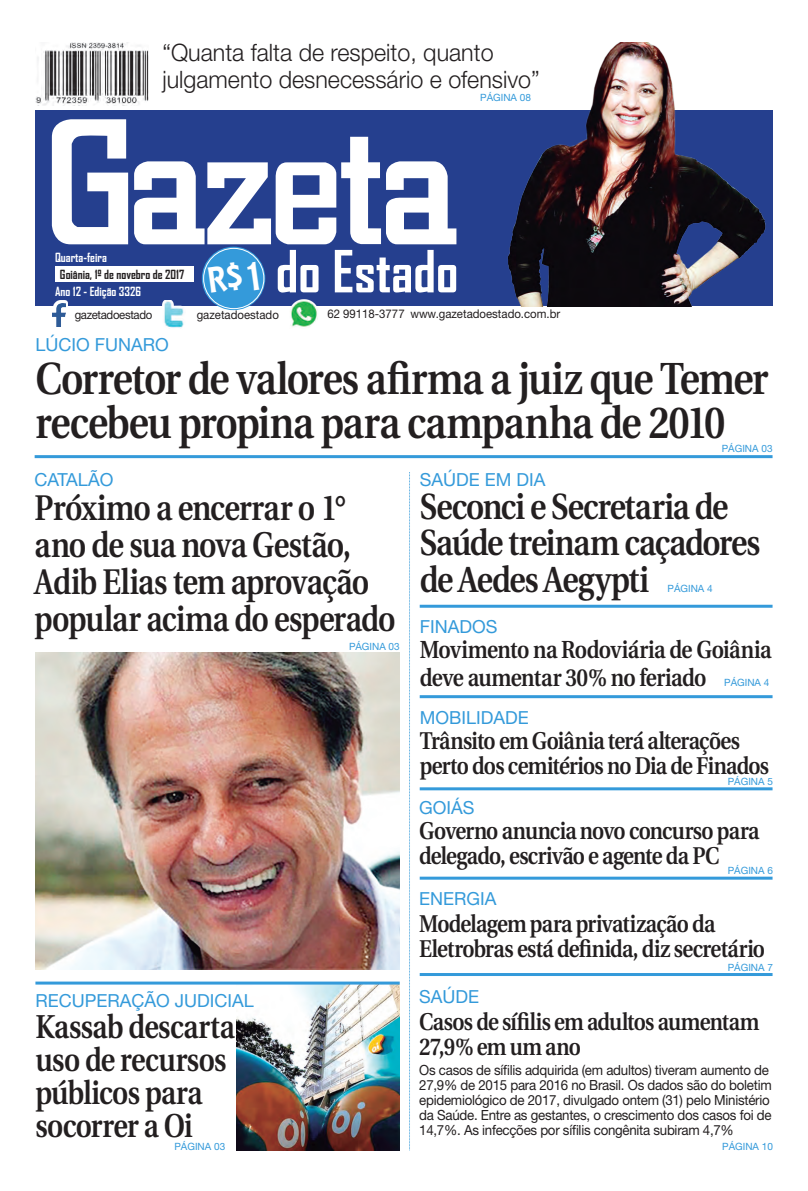
<style>
.page{position:relative;width:808px;height:1191px;background:#fff}
.page>*{position:absolute;margin:0;border:0;box-sizing:border-box;transform-origin:0 0}
.t1{font:700 55.6px "Agency FB";color:#fff}
.Manchete{font:600 44.9px/44.2px "Utopia";letter-spacing:-.03em;color:#231f20;scale:.86 1}
.Manchete-2{font:600 36.3px/36px "Utopia";letter-spacing:-.035em;color:#231f20;scale:.86 1}
.Manchete-3{font:600 35.6px/37.2px "Utopia";letter-spacing:-.03em;color:#231f20;scale:.85 1}
.Manchete-4{font:600 33px/33px "Utopia";letter-spacing:-.025em;color:#231f20;scale:.85 1}
.Manchete-5{font:600 24.6px/27.1px "Utopia";letter-spacing:-.03em;color:#231f20;scale:.86 1}
.Manchete-6{font:600 24.2px/25px "Utopia";letter-spacing:-.035em;color:#231f20;scale:.86 1}
.t2{font:300 24px/27px "Helvetica Neue";color:#231f20}
.Retranca{font:18px "Helvetica Neue";color:#349ada}
.txt_colunas{font:14px/15px "Helvetica Neue";letter-spacing:-.02em;color:#231f20;scale:.95 1}
.t3{font:700 12.1px "Agency FB";color:#fff}
.t4{font:700 12.1px "Agency FB";color:#231f20}
.t5{font:12px "Helvetica Neue";color:#231f20;scale:.95 1}
.t6{font:12px "Helvetica Neue";letter-spacing:-.03em;color:#231f20;scale:.95 1}
.Retranca-2{font:10px "Helvetica Neue";color:#349ada}
</style>
<div class="page">
<img style="left:236px;top:984px;width:164px;height:166px">
<hr style="left:35px;top:455px;width:737px;height:3px;background:#349ada">
<hr style="left:35px;top:981px;width:365px;height:3px;background:#349ada">
<hr style="left:420px;top:605px;width:352px;height:3px;background:#349ada">
<hr style="left:420px;top:695px;width:352px;height:3px;background:#349ada">
<hr style="left:420px;top:787px;width:352px;height:3px;background:#349ada">
<hr style="left:420px;top:876px;width:352px;height:3px;background:#349ada">
<hr style="left:420px;top:973px;width:352px;height:3px;background:#349ada">
<div style="left:35px;top:110px;width:737px;height:196px;background:#253f8e"></div>
<svg style="left:52px;top:119px;width:76px;height:125px"></svg>
<svg style="left:134px;top:137px;width:260px;height:107px"></svg>
<img style="left:162px;top:300px;width:22px;height:29px">
<img style="left:290px;top:299px;width:28px;height:28px">
<div style="left:55px;top:266px;width:138px;height:15px;background:#fff"></div>
<svg style="left:202px;top:247px;width:63px;height:63px"></svg>
<div style="left:203px;top:248px;width:61px;height:61px;border:1px solid #fff;border-radius:50%"></div>
<img style="left:394px;top:43px;width:372px;height:263px">
<img style="left:35px;top:43px;width:113px;height:63px">
<svg style="left:55px;top:300px;width:13px;height:27px"></svg>
<img style="left:52px;top:303px;width:13px;height:23px">
<svg style="left:409px;top:472px;width:1px;height:678px"></svg>
<img style="left:35px;top:653px;width:365px;height:316px">
<div style="left:208px;top:262px;width:51px;height:31px;background:#349ada"></div>
<p class="t2" style="left:162px;top:39px;width:379px">“Quanta falta de respeito, quanto julgamento desnecessário e ofensivo”</p>
<p class="Retranca-2" style="left:480px;top:91px;width:52px">PÁGINA 08</p>
<p class="t3" style="left:55px;top:250px;width:53px">Quarta-feira</p>
<p class="t4" style="left:60px;top:267px;width:126px">Goiânia, 1º de novebro de 2017</p>
<p class="t3" style="left:55px;top:283px;width:87px">Ano 12 - Edição 3326</p>
<p class="t6" style="left:75px;top:307px;width:83px">gazetadoestado</p>
<p class="t1" style="left:276px;top:237px;width:184px">do Estado</p>
<p class="t5" style="left:197px;top:308px;width:88px">gazetadoestado</p>
<p class="t5" style="left:327px;top:307px;width:83px">62 99118-3777</p>
<p class="t5" style="left:410px;top:307px;width:159px">www.gazetadoestado.com.br</p>
<p class="Retranca" style="left:35px;top:333px;width:135px">LÚCIO FUNARO</p>
<p class="Manchete" style="left:35px;top:357px;width:854px">Corretor de valores afirma a juiz que Temer recebeu propina para campanha de 2010</p>
<p class="Retranca-2" style="left:722px;top:442px;width:52px">PÁGINA 03</p>
<p class="Retranca" style="left:35px;top:469px;width:80px">CATALÃO</p>
<p class="Manchete-3" style="left:35px;top:489px;width:426px">Próximo a encerrar o 1° ano de sua nova Gestão,<br>Adib Elias tem aprovação popular acima do esperado</p>
<p class="Retranca-2" style="left:349px;top:640px;width:52px">PÁGINA 03</p>
<p class="Retranca" style="left:35px;top:990px;width:220px">RECUPERAÇÃO JUDICIAL</p>
<p class="Manchete-4" style="left:35px;top:1010px;width:236px">Kassab descarta uso de recursos públicos para socorrer a Oi</p>
<p class="Retranca-2" style="left:174px;top:1140px;width:52px">PÁGINA 03</p>
<p class="Retranca" style="left:420px;top:469px;width:127px">SAÚDE EM DIA</p>
<p class="Manchete-2" style="left:420px;top:489px;width:397px">Seconci e Secretaria de<br>Saúde treinam caçadores de Aedes Aegypti</p>
<p class="Manchete-5" style="left:420px;top:637px;width:411px">Movimento na Rodoviária de Goiânia deve aumentar 30% no feriado</p>
<p class="Retranca-2" style="left:667px;top:582px;width:47px">PÁGINA 4</p>
<p class="Retranca" style="left:420px;top:616px;width:79px">FINADOS</p>
<p class="Retranca-2" style="left:724px;top:676px;width:47px">PÁGINA 4</p>
<p class="Retranca" style="left:420px;top:706px;width:111px">MOBILIDADE</p>
<p class="Manchete-6" style="left:420px;top:728px;width:408px">Trânsito em Goiânia terá alterações perto dos cemitérios no Dia de Finados</p>
<p class="Retranca" style="left:419px;top:797px;width:57px">GOIÁS</p>
<p class="Manchete-6" style="left:419px;top:818px;width:397px">Governo anuncia novo concurso para delegado, escrivão e agente da PC</p>
<p class="Retranca" style="left:419px;top:887px;width:79px">ENERGIA</p>
<p class="Manchete-6" style="left:419px;top:911px;width:403px">Modelagem para privatização da<br>Eletrobras está definida, diz secretário</p>
<p class="Retranca" style="left:419px;top:985px;width:61px">SAÚDE</p>
<p class="Manchete-6" style="left:419px;top:1009px;width:397px">Casos de sífilis em adultos aumentam<br>27,9% em um ano</p>
<p class="txt_colunas" style="left:419px;top:1062px;width:372px">Os casos de sífilis adquirida (em adultos) tiveram aumento de 27,9% de 2015 para 2016 no Brasil. Os dados são do boletim epidemiológico de 2017, divulgado ontem (31) pelo Ministério da Saúde. Entre as gestantes, o crescimento dos casos foi de 14,7%. As infecções por sífilis congênita subiram 4,7%</p>
<p class="Retranca-2" style="left:722px;top:1140px;width:52px">PÁGINA 10</p>
<p class="Retranca-2" style="left:728px;top:775px;width:47px">PÁGINA 5</p>
<p class="Retranca-2" style="left:728px;top:865px;width:47px">PÁGINA 6</p>
<p class="Retranca-2" style="left:728px;top:961px;width:47px">PÁGINA 7</p>
</div>
